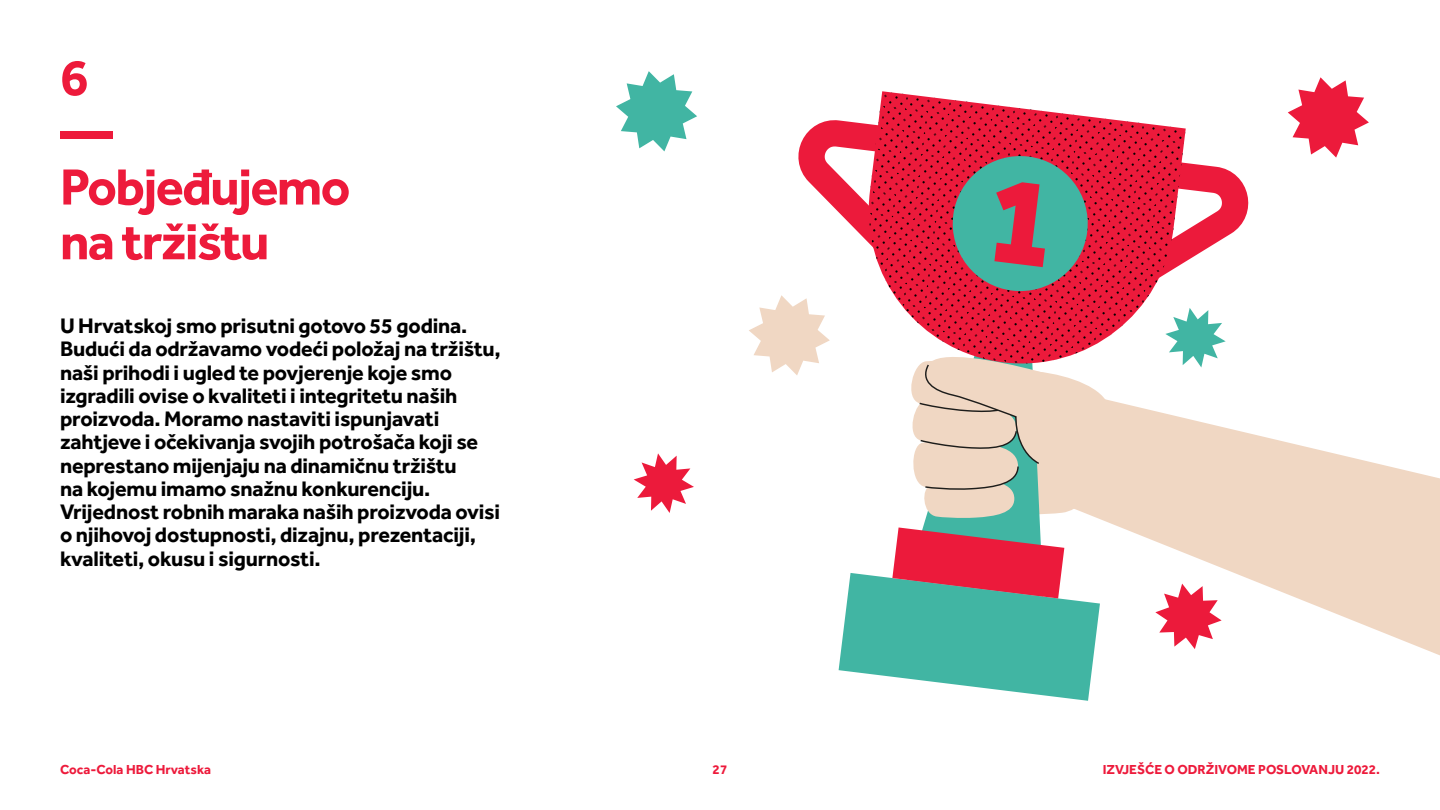
<style>
.page{position:relative;width:1440px;height:810px;background:#fff}
.page>*{position:absolute;margin:0;border:0;box-sizing:border-box;transform-origin:0 0}
.t1{font:700 52.5px/54.8px "Effra";letter-spacing:-.03em;color:#ed1a3b}
.t2{font:700 21.75px/23.2px "Effra";letter-spacing:-.01em;color:#000}
.t3{font:700 13.5px "Effra";color:#ed1a3b}
</style>
<div class="page">
<svg style="left:1266px;top:437px;width:174px;height:218px;fill:#f0d7c3"></svg>
<svg style="left:881px;top:91px;width:88px;height:11px"></svg>
<svg style="left:1288px;top:77px;width:81px;height:81px"></svg>
<svg style="left:634px;top:453px;width:60px;height:60px"></svg>
<svg style="left:749px;top:102px;width:517px;height:599px"></svg>
<svg style="left:616px;top:71px;width:81px;height:80px"></svg>
<h1 class="t1" style="left:60px;top:49px;width:292px">6<br>—<br>Pobjeđujemo na tržištu</h1>
<p class="t2" style="left:60px;top:314px;width:442px">U Hrvatskoj smo prisutni gotovo 55 godina.<br>Budući da održavamo vodeći položaj na tržištu, naši prihodi i ugled te povjerenje koje smo izgradili ovise o kvaliteti i integritetu naših proizvoda. Moramo nastaviti ispunjavati zahtjeve i očekivanja svojih potrošača koji se neprestano mijenjaju na dinamičnu tržištu<br>na kojemu imamo snažnu konkurenciju.<br>Vrijednost robnih maraka naših proizvoda ovisi o njihovoj dostupnosti, dizajnu, prezentaciji, kvaliteti, okusu i sigurnosti.</p>
<p class="t3" style="left:60px;top:761px;width:153px">Coca-Cola HBC Hrvatska</p>
<p class="t3" style="left:713px;top:761px;width:16px">27</p>
<p class="t3" style="left:1103px;top:761px;width:279px">IZVJEŠĆE O ODRŽIVOME POSLOVANJU 2022.</p>
</div>
